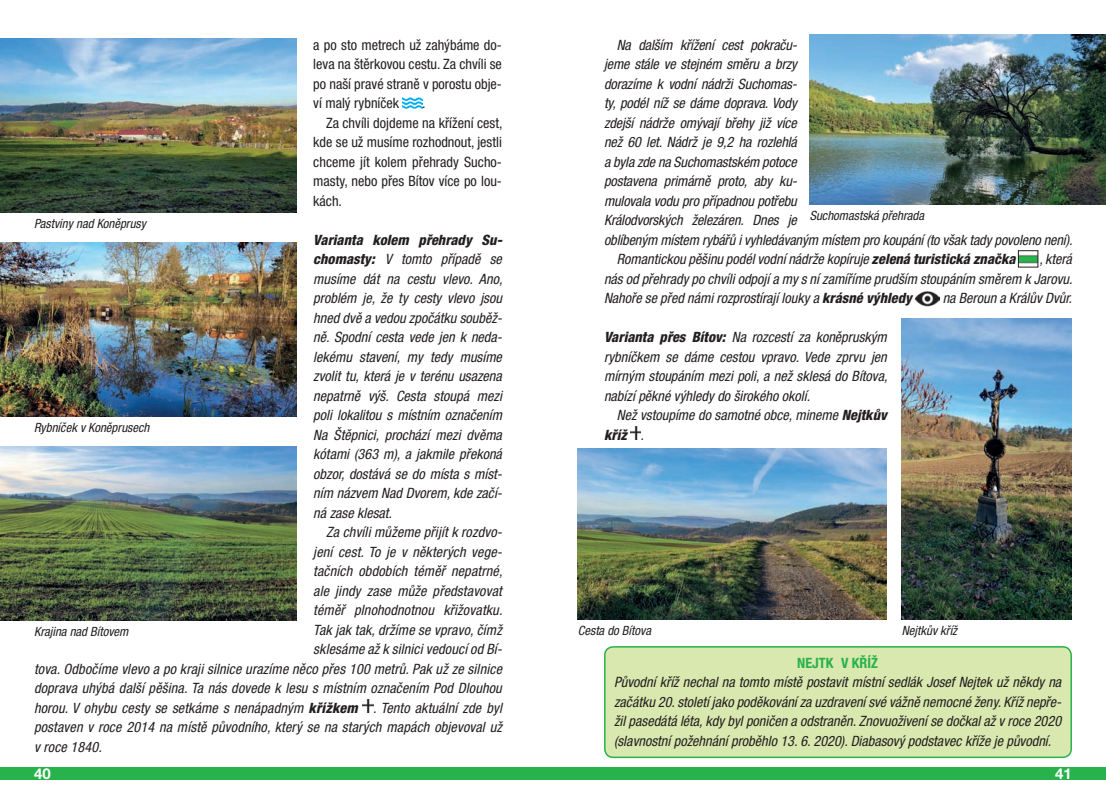
<style>
.page{position:relative;width:1106px;height:808px;background:#fff}
.page>*{position:absolute;margin:0;border:0;box-sizing:border-box;transform-origin:0 0}
.t1{font:700 15px "Helvetica Neue LT Pro";color:#fff}
.t2{font:italic condensed 14.25px/19.5px "Helvetica Neue LT Pro";color:#231f20;text-align:justify}
.t3{font:condensed 14.25px/19.5px "Helvetica Neue LT Pro";color:#231f20;text-align:justify}
.t4{font:700 condensed 14.25px "Helvetica Neue LT Pro";color:#28b24b}
.t5{font:italic condensed 12.75px "Helvetica Neue LT Pro";color:#231f20}
.s1{font-weight:800}
</style>
<div class="page">
<div style="left:553px;top:767px;width:553px;height:13px;background:#28b24b"></div>
<div style="left:0;top:767px;width:553px;height:13px;background:#28b24b"></div>
<img style="left:1020px;top:254px;width:16px;height:10px">
<div style="left:1018px;top:250px;width:20px;height:17px;border:1px solid #231f20"></div>
<img style="left:915px;top:291px;width:24px;height:15px">
<svg style="left:630px;top:427px;width:10px;height:13px"></svg>
<img style="left:403px;top:98px;width:19px;height:10px">
<svg style="left:363px;top:700px;width:10px;height:13px"></svg>
<img style="left:0;top:39px;width:296px;height:173px">
<img style="left:0;top:243px;width:296px;height:174px">
<img style="left:0;top:447px;width:296px;height:174px">
<img style="left:809px;top:34px;width:297px;height:170px">
<img style="left:578px;top:449px;width:309px;height:170px">
<div style="left:605px;top:647px;width:466px;height:110px;background:#d9e8ae;border-radius:9px"></div>
<div style="left:604px;top:646px;width:467px;height:112px;border:2px solid #28b24b;border-radius:9px"></div>
<img style="left:901px;top:319px;width:170px;height:300px">
<p class="t3" style="left:313px;top:35px;width:190px">a po sto metrech už zahýbáme do&shy;leva na štěrkovou cestu. Za chvíli se po naší pravé straně v porostu obje&shy;ví malý rybníček</p>
<p class="t3" style="left:422px;top:93px;width:5px">.</p>
<p class="t3" style="left:326px;top:113px;width:178px">Za chvíli dojdeme na křížení cest,</p>
<p class="t3" style="left:313px;top:132px;width:190px">kde se už musíme rozhodnout, jestli</p>
<p class="t3" style="left:313px;top:152px;width:190px">chceme jít kolem přehrady Sucho-</p>
<p class="t3" style="left:313px;top:171px;width:190px">masty, nebo přes Bítov více po lou-</p>
<p class="t3" style="left:313px;top:191px;width:30px">kách.</p>
<p class="t2" style="left:313px;top:230px;width:191px"><span class="s1">Varianta kolem přehrady Su&shy;chomasty:</span> V tomto případě se musíme dát na cestu vlevo. Ano, problém je, že ty cesty vlevo jsou hned dvě a vedou zpočátku souběž&shy;ně. Spodní cesta vede jen k neda&shy;lekému stavení, my tedy musíme zvolit tu, která je v terénu usazena nepatrně výš. Cesta stoupá mezi poli lokalitou s místním označením Na Štěpnici, prochází mezi dvěma kótami (363 m), a jakmile překoná obzor, dostává se do místa s míst&shy;ním názvem Nad Dvorem, kde začí&shy;ná zase klesat.</p>
<p class="t2" style="left:326px;top:523px;width:177px">Za chvíli můžeme přijít k rozdvo-</p>
<p class="t2" style="left:313px;top:542px;width:190px">jení cest. To je v některých vege-</p>
<p class="t2" style="left:313px;top:562px;width:191px">tačních obdobích téměř nepatrné,</p>
<p class="t2" style="left:313px;top:581px;width:190px">ale jindy zase může představovat</p>
<p class="t2" style="left:313px;top:601px;width:191px">téměř plnohodnotnou křižovatku.</p>
<p class="t2" style="left:313px;top:620px;width:190px">Tak jak tak, držíme se vpravo, čímž</p>
<p class="t2" style="left:313px;top:640px;width:190px">sklesáme až k silnici vedoucí od Bí-</p>
<p class="t2" style="left:34px;top:659px;width:469px">tova. Odbočíme vlevo a po kraji silnice urazíme něco přes 100 metrů. Pak už ze silnice</p>
<p class="t2" style="left:34px;top:679px;width:469px">doprava uhýbá další pěšina. Ta nás dovede k lesu s místním označením Pod Dlouhou</p>
<p class="t2" style="left:34px;top:698px;width:469px">horou. V ohybu cesty se setkáme s nenápadným <span class="s1">křížkem</span> . Tento aktuální zde byl</p>
<p class="t2" style="left:34px;top:718px;width:469px">postaven v roce 2014 na místě původního, který se na starých mapách objevoval už</p>
<p class="t2" style="left:34px;top:737px;width:69px">v roce 1840.</p>
<p class="t5" style="left:34px;top:216px;width:113px">Pastviny nad Koněprusy</p>
<p class="t5" style="left:34px;top:420px;width:117px">Rybníček v Koněprusech</p>
<p class="t5" style="left:34px;top:624px;width:96px">Krajina nad Bítovem</p>
<p class="t2" style="left:617px;top:35px;width:182px">Na dalším křížení cest pokraču-</p>
<p class="t2" style="left:604px;top:55px;width:194px">jeme stále ve stejném směru a brzy</p>
<p class="t2" style="left:604px;top:74px;width:194px">dorazíme k vodní nádrži Suchomas-</p>
<p class="t2" style="left:604px;top:94px;width:194px">ty, podél níž se dáme doprava. Vody</p>
<p class="t2" style="left:604px;top:113px;width:194px">zdejší nádrže omývají břehy již více</p>
<p class="t2" style="left:604px;top:133px;width:194px">než 60 let. Nádrž je 9,2 ha rozlehlá</p>
<p class="t2" style="left:604px;top:152px;width:194px">a byla zde na Suchomastském potoce</p>
<p class="t2" style="left:604px;top:172px;width:194px">postavena primárně proto, aby ku-</p>
<p class="t2" style="left:604px;top:191px;width:194px">mulovala vodu pro případnou potřebu</p>
<p class="t2" style="left:604px;top:211px;width:194px">Králodvorských železáren. Dnes je</p>
<p class="t2" style="left:604px;top:230px;width:470px">oblíbeným místem rybářů i vyhledávaným místem pro koupání (to však tady povoleno není).</p>
<p class="t2" style="left:617px;top:250px;width:400px">Romantickou pěšinu podél vodní nádrže kopíruje <span class="s1">zelená turistická značka</span></p>
<p class="t5" style="left:809px;top:208px;width:116px">Suchomastská přehrada</p>
<p class="t2" style="left:604px;top:250px;width:470px;text-indent:435px">, která nás od přehrady po chvíli odpojí a my s ní zamíříme prudším stoupáním směrem k Jarovu.<br>Nahoře se před námi rozprostírají louky a <span class="s1">krásné výhledy</span></p>
<p class="t2" style="left:942px;top:289px;width:131px">na Beroun a Králův Dvůr.</p>
<p class="t2" style="left:604px;top:328px;width:285px"><span class="s1">Varianta přes Bítov:</span> Na rozcestí za koněpruským rybníčkem se dáme cestou vpravo. Vede zprvu jen mírným stoupáním mezi poli, a než sklesá do Bítova, nabízí pěkné výhledy do širokého okolí.</p>
<p class="t2" style="left:604px;top:406px;width:284px;text-indent:13px">Než vstoupíme do samotné obce, mineme <span class="s1">Nejtkův kříž</span> .</p>
<p class="t5" style="left:578px;top:623px;width:75px">Cesta do Bítova</p>
<p class="t5" style="left:901px;top:623px;width:57px">Nejtkův kříž</p>
<p class="t4" style="left:797px;top:654px;width:82px">NEJTKŮV KŘÍŽ</p>
<p class="t2" style="left:614px;top:673px;width:449px">Původní kříž nechal na tomto místě postavit místní sedlák Josef Nejtek už někdy na začátku 20. století jako poděkování za uzdravení své vážně nemocné ženy. Kříž nepře&shy;žil pasedátá léta, kdy byl poničen a odstraněn. Znovuoživení se dočkal až v roce 2020 (slavnostní požehnání proběhlo 13. 6. 2020). Diabasový podstavec kříže je původní.</p>
<p class="t1" style="left:34px;top:765px;width:18px">40</p>
<p class="t1" style="left:1055px;top:765px;width:18px">41</p>
</div>
